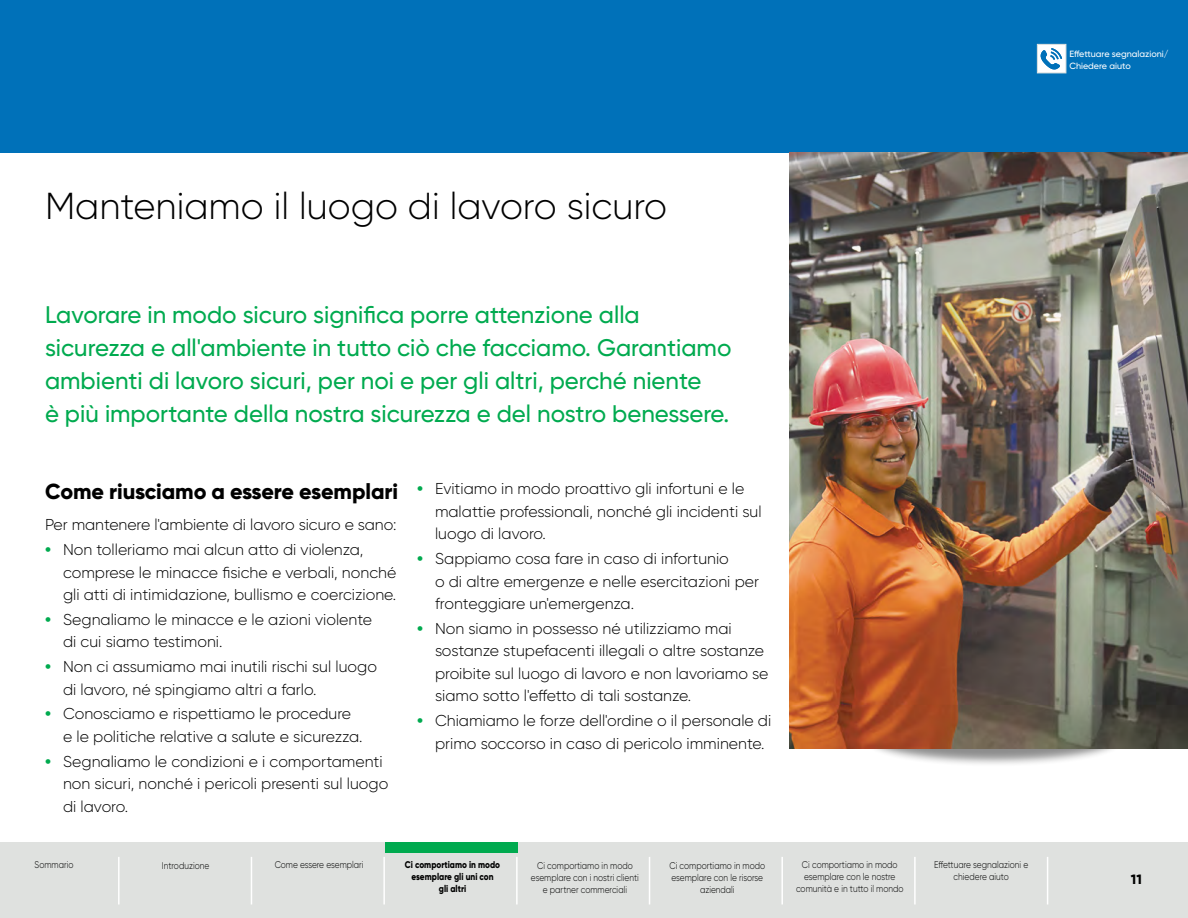
<style>
.page{position:relative;width:1188px;height:918px;background:#fff}
.page>*{position:absolute;margin:0;border:0;box-sizing:border-box;transform-origin:0 0}
.ch_ttl{font:300 37.5px "Gilroy";color:#000}
.op_tx{font:500 24px/33px "Gilroy";color:#00aa4f}
.ha{font:800 21.75px "Gilroy";letter-spacing:-.005em;color:#000}
.green_bullet{font:300 15.75px/22.5px "Gilroy";color:#000}
.tx{font:300 15.75px "Gilroy";letter-spacing:-.005em;color:#000}
.t1{font:800 13.5px "Gilroy";color:#000}
.Nav_bar_reg{font:300 9.75px/12px "Gilroy";color:#000;text-align:center;scale:.85 1}
.Nav_bar_reg-2{font:800 9.75px/12px "Gilroy";color:#000;text-align:center;scale:.85 1}
.t2{font:500 9px "Gilroy";color:#fff}
.s1{font-weight:800;color:#00aa4f}
</style>
<div class="page">
<div style="left:0;top:842px;width:1188px;height:76px;background:#dfe1df"></div>
<hr style="left:118px;top:857px;width:2px;height:47px;background:#fff">
<hr style="left:914px;top:857px;width:2px;height:47px;background:#fff">
<hr style="left:781px;top:857px;width:2px;height:47px;background:#fff">
<hr style="left:649px;top:857px;width:1px;height:47px;background:#fff">
<hr style="left:516px;top:857px;width:2px;height:47px;background:#fff">
<hr style="left:383px;top:857px;width:2px;height:47px;background:#fff">
<hr style="left:251px;top:857px;width:1px;height:47px;background:#fff">
<hr style="left:1047px;top:857px;width:1px;height:47px;background:#fff">
<div style="left:385px;top:842px;width:133px;height:11px;background:#00aa4f"></div>
<div style="left:0;top:0;width:1188px;height:153px;background:#0071b9"></div>
<div style="left:864px;top:709px;width:260px;height:59px;background:#000;opacity:.45"></div>
<img style="left:789px;top:153px;width:399px;height:596px">
<div style="left:1037px;top:44px;width:29px;height:29px;background:#fff;border:1px solid #dfe1df"></div>
<svg style="left:1041px;top:48px;width:21px;height:21px"></svg>
<p class="t2" style="left:1069px;top:48px;width:101px">Effettuare segnalazioni/</p>
<p class="t2" style="left:1069px;top:60px;width:63px">Chiedere aiuto</p>
<p class="ch_ttl" style="left:45px;top:183px;width:624px">Manteniamo il luogo di lavoro sicuro</p>
<p class="op_tx" style="left:45px;top:298px;width:688px">Lavorare in modo sicuro significa porre attenzione alla sicurezza e all'ambiente in tutto ciò che facciamo. Garantiamo ambienti di lavoro sicuri, per noi e per gli altri, perché niente<br>è più importante della nostra sicurezza e del nostro benessere.</p>
<p class="ha" style="left:45px;top:478px;width:355px">Come riusciamo a essere esemplari</p>
<p class="tx" style="left:45px;top:515px;width:353px">Per mantenere l'ambiente di lavoro sicuro e sano:</p>
<p class="green_bullet" style="left:63px;top:538px;width:335px;text-indent:-18px"><span class="s1">•</span> Non tolleriamo mai alcun atto di violenza, comprese le minacce fisiche e verbali, nonché gli atti di intimidazione, bullismo e coercizione.</p>
<p class="green_bullet" style="left:63px;top:608px;width:311px;text-indent:-18px"><span class="s1">•</span> Segnaliamo le minacce e le azioni violente di cui siamo testimoni.</p>
<p class="green_bullet" style="left:63px;top:655px;width:316px;text-indent:-18px"><span class="s1">•</span> Non ci assumiamo mai inutili rischi sul luogo di lavoro, né spingiamo altri a farlo.</p>
<p class="green_bullet" style="left:63px;top:702px;width:301px;text-indent:-18px"><span class="s1">•</span> Conosciamo e rispettiamo le procedure e le politiche relative a salute e sicurezza.</p>
<p class="green_bullet" style="left:63px;top:750px;width:327px;text-indent:-18px"><span class="s1">•</span> Segnaliamo le condizioni e i comportamenti non sicuri, nonché i pericoli presenti sul luogo di lavoro.</p>
<p class="green_bullet" style="left:435px;top:477px;width:328px;text-indent:-18px"><span class="s1">•</span> Evitiamo in modo proattivo gli infortuni e le malattie professionali, nonché gli incidenti sul luogo di lavoro.</p>
<p class="green_bullet" style="left:435px;top:547px;width:326px;text-indent:-18px"><span class="s1">•</span> Sappiamo cosa fare in caso di infortunio<br>o di altre emergenze e nelle esercitazioni per fronteggiare un'emergenza.</p>
<p class="green_bullet" style="left:435px;top:617px;width:335px;text-indent:-18px"><span class="s1">•</span> Non siamo in possesso né utilizziamo mai sostanze stupefacenti illegali o altre sostanze proibite sul luogo di lavoro e non lavoriamo se siamo sotto l'effetto di tali sostanze.</p>
<p class="green_bullet" style="left:435px;top:709px;width:338px;text-indent:-18px"><span class="s1">•</span> Chiamiamo le forze dell'ordine o il personale di primo soccorso in caso di pericolo imminente.</p>
<p class="Nav_bar_reg" style="left:35px;top:859px;width:47px">Sommario</p>
<p class="Nav_bar_reg" style="left:162px;top:859px;width:57px">Introduzione</p>
<p class="Nav_bar_reg" style="left:275px;top:859px;width:106px">Come essere esemplari</p>
<p class="Nav_bar_reg-2" style="left:405px;top:859px;width:114px">Ci comportiamo in modo esemplare gli uni con<br>gli altri</p>
<p class="Nav_bar_reg" style="left:934px;top:859px;width:112px">Effettuare segnalazioni e chiedere aiuto</p>
<p class="Nav_bar_reg-2" style="left:294px;top:859px;width:60px">Com ssere</p>
<p class="Nav_bar_reg" style="left:939px;top:859px;width:5px">f</p>
<p class="Nav_bar_reg" style="left:531px;top:859px;width:129px">Ci comportiamo in modo esemplare con i nostri clienti e partner commerciali</p>
<p class="Nav_bar_reg" style="left:670px;top:859px;width:114px">Ci comportiamo in modo esemplare con le risorse aziendali</p>
<p class="Nav_bar_reg" style="left:796px;top:859px;width:128px">Ci comportiamo in modo esemplare con le nostre comunità e in tutto il mondo</p>
<p class="t1" style="left:1131px;top:871px;width:12px">11</p>
</div>
